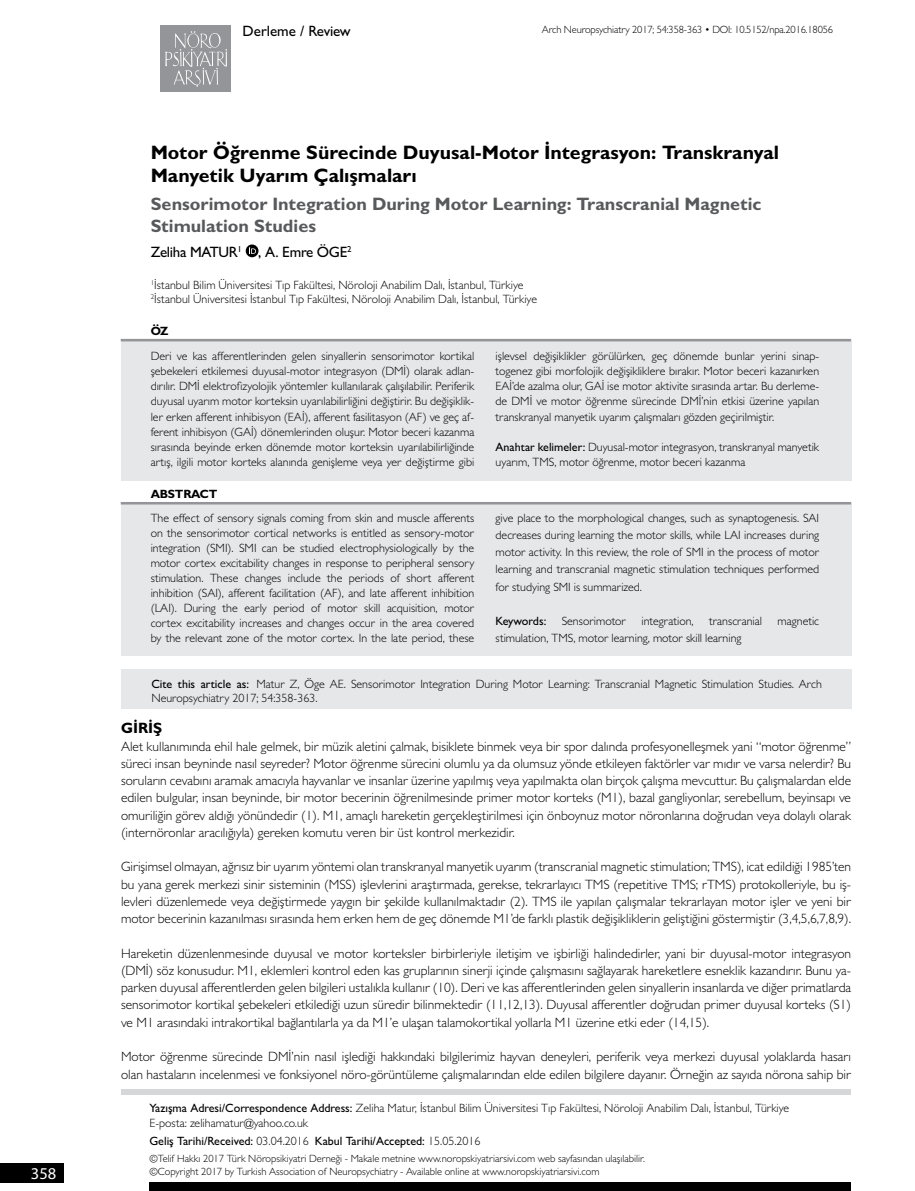
<style>
.page{position:relative;width:915px;height:1191px;background:#fff}
.page>*{position:absolute;margin:0;border:0;box-sizing:border-box;transform-origin:0 0}
.t1{font:700 19.5px/23.4px "Gill Sans MT Pro";color:#000}
.t2{font:700 18px/21.6px "Gill Sans MT Pro";color:#58595b}
.t3{font:16.5px "Myriad Pro";color:#fff}
.t4{font:500 15px "Gill Sans MT Pro";letter-spacing:-.02em;color:#000}
.t5{font:500 15px "Gill Sans MT Pro";color:#000}
.t6{font:700 15px "Gill Sans MT Pro";color:#000}
.t7{font:300 13.5px/17.2px "Gill Sans MT Pro";color:#000;text-align:justify}
.t8{font:300 12px/15.1px "Gill Sans MT Pro";color:#000}
.t9{font:500 12px "Gill Sans MT Pro";color:#000}
.t10{font:700 12px "Gill Sans MT Pro";letter-spacing:-.02em;color:#000}
.t11{font:300 10.5px/12.6px "Gill Sans MT Pro";color:#000}
.s1{font-weight:500}
.s2{font-weight:300}
</style>
<div class="page">
<div style="left:160px;top:26px;width:71px;height:66px;background:#939598"></div>
<svg style="left:165px;top:31px;width:62px;height:56px"></svg>
<div style="left:149px;top:1182px;width:701px;height:9px;background:#000"></div>
<div style="left:121px;top:503px;width:729px;height:153px;background:#e6e7e8"></div>
<hr style="left:121px;top:502px;width:729px;height:2px;background:#939598">
<div style="left:121px;top:341px;width:729px;height:139px;background:#e6e7e8"></div>
<hr style="left:121px;top:339px;width:729px;height:2px;background:#939598">
<div style="left:121px;top:1089px;width:729px;height:6px;background:#d5d7d8"></div>
<div style="left:122px;top:669px;width:729px;height:39px;background:#e6e7e8"></div>
<svg style="left:245px;top:244px;width:13px;height:13px"></svg>
<svg style="left:249px;top:247px;width:7px;height:7px"></svg>
<div style="left:0;top:1163px;width:64px;height:19px;background:#000"></div>
<h3 class="t3" style="left:31px;top:1162px;width:27px">358</h3>
<p class="t5" style="left:242px;top:22px;width:109px">Derleme / Review</p>
<p class="t11" style="left:541px;top:23px;width:293px">Arch Neuropsychiatry 2017; 54:358-363 • DOI: 10.5152/npa.2016.18056</p>
<h1 class="t1" style="left:151px;top:140px;width:629px">Motor Öğrenme Sürecinde Duyusal-Motor İntegrasyon: Transkranyal<br>Manyetik Uyarım Çalışmaları</h1>
<h2 class="t2" style="left:151px;top:193px;width:612px">Sensorimotor Integration During Motor Learning: Transcranial Magnetic<br>Stimulation Studies</h2>
<p class="t4" style="left:151px;top:243px;width:202px">Zeliha MATUR<sup>1</sup> , A. Emre ÖGE<sup>2</sup></p>
<p class="t8" style="left:151px;top:277px;width:388px;line-height:14.4px"><sup>1</sup>İstanbul Bilim Üniversitesi Tıp Fakültesi, Nöroloji Anabilim Dalı, İstanbul, Türkiye<br><sup>2</sup>İstanbul Üniversitesi İstanbul Tıp Fakültesi, Nöroloji Anabilim Dalı, İstanbul, Türkiye</p>
<p class="t10" style="left:151px;top:323px;width:20px">ÖZ</p>
<p class="t8" style="left:151px;top:348px;width:325px;text-align:justify">Deri ve kas afferentlerinden gelen sinyallerin sensorimotor kortikal şebekeleri etkilemesi duyusal-motor integrasyon (DMİ) olarak adlan&shy;dırılır. DMİ elektrofizyolojik yöntemler kullanılarak çalışılabilir. Periferik duyusal uyarım motor korteksin uyarılabilirliğini değiştirir. Bu değişiklik&shy;ler erken afferent inhibisyon (EAİ), afferent fasilitasyon (AF) ve geç af&shy;ferent inhibisyon (GAİ) dönemlerinden oluşur. Motor beceri kazanma sırasında beyinde erken dönemde motor korteksin uyarılabilirliğinde artış, ilgili motor korteks alanında genişleme veya yer değiştirme gibi</p>
<p class="t8" style="left:495px;top:348px;width:325px;text-align:justify">işlevsel değişiklikler görülürken, geç dönemde bunlar yerini sinap&shy;togenez gibi morfolojik değişikliklere bırakır. Motor beceri kazanırken EAİ’de azalma olur, GAİ ise motor aktivite sırasında artar. Bu derleme&shy;de DMİ ve motor öğrenme sürecinde DMİ’nin etkisi üzerine yapılan transkranyal manyetik uyarım çalışmaları gözden geçirilmiştir.</p>
<p class="t8" style="left:495px;top:439px;width:325px"><span class="s1">Anahtar kelimeler:</span> Duyusal-motor integrasyon, transkranyal manyetik uyarım, TMS, motor öğrenme, motor beceri kazanma</p>
<p class="t10" style="left:151px;top:486px;width:68px">ABSTRACT</p>
<p class="t8" style="left:151px;top:510px;width:325px;text-align:justify">The effect of sensory signals coming from skin and muscle afferents on the sensorimotor cortical networks is entitled as sensory-motor integration (SMI). SMI can be studied electrophysiologically by the motor cortex excitability changes in response to peripheral sensory stimulation. These changes include the periods of short afferent inhibition (SAI), afferent facilitation (AF), and late afferent inhibition (LAI). During the early period of motor skill acquisition, motor cortex excitability increases and changes occur in the area covered by the relevant zone of the motor cortex. In the late period, these</p>
<p class="t8" style="left:495px;top:509px;width:325px;line-height:17.2px;text-align:justify">give place to the morphological changes, such as synaptogenesis. SAI decreases during learning the motor skills, while LAI increases during motor activity. In this review, the role of SMI in the process of motor learning and transcranial magnetic stimulation techniques performed for studying SMI is summarized.</p>
<p class="t9" style="left:495px;top:614px;width:52px">Keywords:</p>
<p class="t8" style="left:561px;top:613px;width:66px">Sensorimotor</p>
<p class="t8" style="left:641px;top:613px;width:54px">integration,</p>
<p class="t8" style="left:709px;top:613px;width:54px">transcranial</p>
<p class="t8" style="left:777px;top:613px;width:43px">magnetic</p>
<p class="t8" style="left:495px;top:630px;width:247px">stimulation, TMS, motor learning, motor skill learning</p>
<p class="t8" style="left:151px;top:676px;width:671px;line-height:14.2px"><span class="s1">Cite this article as:</span> Matur Z, Öge AE. Sensorimotor Integration During Motor Learning: Transcranial Magnetic Stimulation Studies. Arch<br>Neuropsychiatry 2017; 54:358-363.</p>
<p class="t6" style="left:121px;top:719px;width:43px">GİRİŞ</p>
<p class="t7" style="left:121px;top:737px;width:731px">Alet kullanımında ehil hale gelmek, bir müzik aletini çalmak, bisiklete binmek veya bir spor dalında profesyonelleşmek yani “motor öğrenme” süreci insan beyninde nasıl seyreder? Motor öğrenme sürecini olumlu ya da olumsuz yönde etkileyen faktörler var mıdır ve varsa nelerdir? Bu soruların cevabını aramak amacıyla hayvanlar ve insanlar üzerine yapılmış veya yapılmakta olan birçok çalışma mevcuttur. Bu çalışmalardan elde edilen bulgular, insan beyninde, bir motor becerinin öğrenilmesinde primer motor korteks (M1), bazal gangliyonlar, serebellum, beyinsapı ve omuriliğin görev aldığı yönündedir (1). M1, amaçlı hareketin gerçekleştirilmesi için önboynuz motor nöronlarına doğrudan veya dolaylı olarak (internöronlar aracılığıyla) gereken komutu veren bir üst kontrol merkezidir.</p>
<p class="t7" style="left:121px;top:858px;width:731px">Girişimsel olmayan, ağrısız bir uyarım yöntemi olan transkranyal manyetik uyarım (transcranial magnetic stimulation; TMS), icat edildiği 1985’ten bu yana gerek merkezi sinir sisteminin (MSS) işlevlerini araştırmada, gerekse, tekrarlayıcı TMS (repetitive TMS; rTMS) protokolleriyle, bu iş&shy;levleri düzenlemede veya değiştirmede yaygın bir şekilde kullanılmaktadır (2). TMS ile yapılan çalışmalar tekrarlayan motor işler ve yeni bir motor becerinin kazanılması sırasında hem erken hem de geç dönemde M1’de farklı plastik değişikliklerin geliştiğini göstermiştir (3,4,5,6,7,8,9).</p>
<p class="t7" style="left:121px;top:944px;width:731px">Hareketin düzenlenmesinde duyusal ve motor korteksler birbirleriyle iletişim ve işbirliği halindedirler, yani bir duyusal-motor integrasyon (DMİ) söz konusudur. M1, eklemleri kontrol eden kas gruplarının sinerji içinde çalışmasını sağlayarak hareketlere esneklik kazandırır. Bunu ya&shy;parken duyusal afferentlerden gelen bilgileri ustalıkla kullanır (10). Deri ve kas afferentlerinden gelen sinyallerin insanlarda ve diğer primatlarda sensorimotor kortikal şebekeleri etkilediği uzun süredir bilinmektedir (11,12,13). Duyusal afferentler doğrudan primer duyusal korteks (S1) ve M1 arasındaki intrakortikal bağlantılarla ya da M1’e ulaşan talamokortikal yollarla M1 üzerine etki eder (14,15).</p>
<p class="t7" style="left:121px;top:1047px;width:731px">Motor öğrenme sürecinde DMİ’nin nasıl işlediği hakkındaki bilgilerimiz hayvan deneyleri, periferik veya merkezi duyusal yolaklarda hasarı olan hastaların incelenmesi ve fonksiyonel nöro-görüntüleme çalışmalarından elde edilen bilgilere dayanır. Örneğin az sayıda nörona sahip bir</p>
<p class="t8" style="left:149px;top:1101px;width:641px;line-height:14.4px"><span class="s1">Yazışma Adresi/Correspondence Address:</span> Zeliha Matur, İstanbul Bilim Üniversitesi Tıp Fakültesi, Nöroloji Anabilim Dalı, İstanbul, Türkiye<br>E-posta: zelihamatur@yahoo.co.uk</p>
<p class="t9" style="left:149px;top:1134px;width:332px">Geliş Tarihi/Received: <span class="s2">03.04.2016</span> Kabul Tarihi/Accepted: <span class="s2">15.05.2016</span></p>
<p class="t11" style="left:149px;top:1152px;width:497px">©Telif Hakkı 2017 Türk Nöropsikiyatri Derneği - Makale metnine www.noropskiyatriarsivi.com web sayfasından ulaşılabilir. ©Copyright 2017 by Turkish Association of Neuropsychiatry - Available online at www.noropskiyatriarsivi.com</p>
</div>
